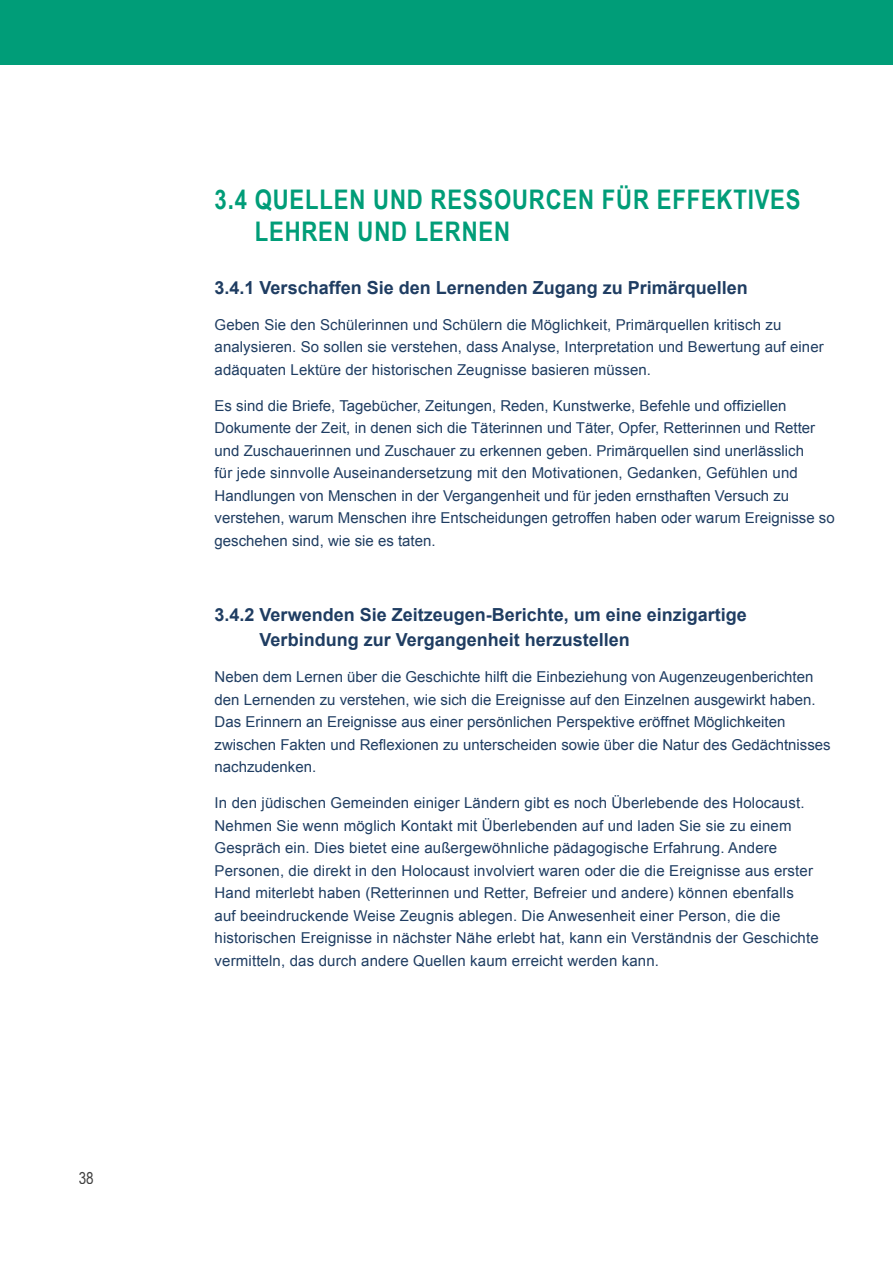
<style>
.page{position:relative;width:893px;height:1263px;background:#fff}
.page>*{position:absolute;margin:0;border:0;box-sizing:border-box;transform-origin:0 0}
.t1{font:700 27px/32.4px "Arial Narrow";letter-spacing:.03em;color:#009d78}
.t2{font:700 18px/25.5px "Arial";color:#1f3d62}
.t3{font:16.5px "Arial Narrow";color:#000}
.t4{font:15px/22.5px "Arial";letter-spacing:.005em;color:#1f3d62}
</style>
<div class="page">
<div style="left:0;top:0;width:893px;height:65px;background:#009d78"></div>
<p class="t3" style="left:79px;top:1166px;width:17px">38</p>
<h1 class="t1" style="left:255px;top:182px;width:547px;text-indent:-40px">3.4 QUELLEN UND RESSOURCEN FÜR EFFEKTIVES<br>LEHREN UND LERNEN</h1>
<p class="t2" style="left:215px;top:275px;width:535px">3.4.1 Verschaffen Sie den Lernenden Zugang zu Primärquellen</p>
<p class="t4" style="left:215px;top:313px;width:611px">Geben Sie den Schülerinnen und Schülern die Möglichkeit, Primärquellen kritisch zu analysieren. So sollen sie verstehen, dass Analyse, Interpretation und Bewertung auf einer adäquaten Lektüre der historischen Zeugnisse basieren müssen.</p>
<p class="t4" style="left:215px;top:394px;width:622px">Es sind die Briefe, Tagebücher, Zeitungen, Reden, Kunstwerke, Befehle und offiziellen Dokumente der Zeit, in denen sich die Täterinnen und Täter, Opfer, Retterinnen und Retter und Zuschauerinnen und Zuschauer zu erkennen geben. Primärquellen sind unerlässlich<br>für jede sinnvolle Auseinandersetzung mit den Motivationen, Gedanken, Gefühlen und Handlungen von Menschen in der Vergangenheit und für jeden ernsthaften Versuch zu verstehen, warum Menschen ihre Entscheidungen getroffen haben oder warum Ereignisse so geschehen sind, wie sie es taten.</p>
<p class="t2" style="left:260px;top:602px;width:489px;text-indent:-45px">3.4.2 Verwenden Sie Zeitzeugen-Berichte, um eine einzigartige<br>Verbindung zur Vergangenheit herzustellen</p>
<p class="t4" style="left:215px;top:666px;width:618px">Neben dem Lernen über die Geschichte hilft die Einbeziehung von Augenzeugenberichten den Lernenden zu verstehen, wie sich die Ereignisse auf den Einzelnen ausgewirkt haben.<br>Das Erinnern an Ereignisse aus einer persönlichen Perspektive eröffnet Möglichkeiten zwischen Fakten und Reflexionen zu unterscheiden sowie über die Natur des Gedächtnisses nachzudenken.</p>
<p class="t4" style="left:215px;top:792px;width:606px">In den jüdischen Gemeinden einiger Ländern gibt es noch Überlebende des Holocaust.<br>Nehmen Sie wenn möglich Kontakt mit Überlebenden auf und laden Sie sie zu einem Gespräch ein. Dies bietet eine außergewöhnliche pädagogische Erfahrung. Andere Personen, die direkt in den Holocaust involviert waren oder die die Ereignisse aus erster Hand miterlebt haben (Retterinnen und Retter, Befreier und andere) können ebenfalls auf beeindruckende Weise Zeugnis ablegen. Die Anwesenheit einer Person, die die historischen Ereignisse in nächster Nähe erlebt hat, kann ein Verständnis der Geschichte vermitteln, das durch andere Quellen kaum erreicht werden kann.</p>
</div>
